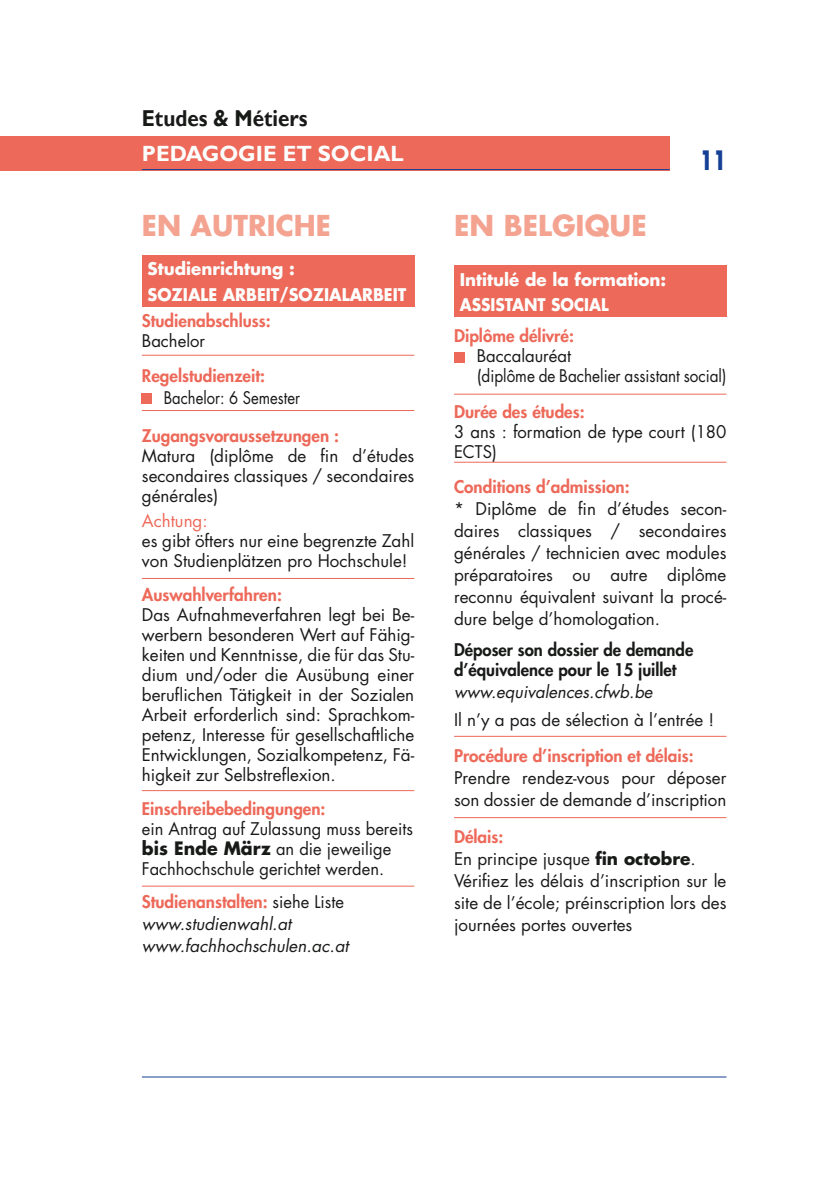
<style>
.page{position:relative;width:840px;height:1191px;background:#fff}
.page>*{position:absolute;margin:0;border:0;box-sizing:border-box;transform-origin:0 0}
.t1{font:700 28px "Futura Std";color:#f4a391}
.t2{font:700 26px "Futura Std";color:#143f94;scale:.75 1}
.t3{font:700 23px "Gill Sans";color:#181a18;scale:.9 1}
.t4{font:700 22px "Gill Sans";color:#fcfefe}
.t5{font:17px/20px "Futura Std";color:#181a18}
.t6{font:800 17px "Futura Std";color:#ed6959}
.t7{font:italic 17px/22px "Futura Std";color:#181a18}
.t8{font:700 17px/25.6px "Futura Std";color:#fcfefe}
.t9{font:800 17px/20px "Futura Std";color:#181a18}
.t10{font:17px "Futura Std";color:#181a18;scale:.87 1}
.t11{font:17px "Futura Std";color:#ed6959}
.s1{font-weight:700;font-size:18px}
.s2{font-weight:800;font-style:normal;color:#ed6959}
.s3{font-style:normal}
.s4{font-weight:800;color:#ed6959}
.s5{font-weight:700}
</style>
<div class="page">
<hr style="left:142px;top:1076px;width:584px;height:1px;background:#143f94">
<div style="left:0;top:136px;width:669px;height:34px;background:#ed6959"></div>
<hr style="left:142px;top:169px;width:527px;height:1px;background:#143f94">
<div style="left:142px;top:255px;width:272px;height:51px;background:#ed6959"></div>
<hr style="left:142px;top:355px;width:272px;height:1px;background:#ed6959">
<hr style="left:142px;top:410px;width:272px;height:1px;background:#ed6959">
<hr style="left:142px;top:578px;width:272px;height:1px;background:#ed6959">
<hr style="left:142px;top:790px;width:272px;height:1px;background:#ed6959">
<hr style="left:142px;top:885px;width:272px;height:1px;background:#ed6959">
<div style="left:142px;top:394px;width:10px;height:10px;background:#ed6959"></div>
<div style="left:454px;top:266px;width:272px;height:51px;background:#ed6959"></div>
<hr style="left:454px;top:736px;width:272px;height:1px;background:#ed6959">
<hr style="left:454px;top:817px;width:272px;height:1px;background:#ed6959">
<hr style="left:454px;top:394px;width:272px;height:1px;background:#ed6959">
<hr style="left:454px;top:462px;width:272px;height:1px;background:#ed6959">
<div style="left:454px;top:352px;width:10px;height:10px;background:#ed6959"></div>
<h3 class="t3" style="left:142px;top:104px;width:185px">Etudes &amp; Métiers</h3>
<p class="t4" style="left:142px;top:140px;width:263px">PEDAGOGIE ET SOCIAL</p>
<h2 class="t2" style="left:699px;top:143px;width:37px">11</h2>
<h1 class="t1" style="left:142px;top:207px;width:190px">EN AUTRICHE</h1>
<p class="t8" style="left:147px;top:255px;width:260px">Studienrichtung :<br>SOZIALE ARBEIT/SOZIALARBEIT</p>
<p class="t6" style="left:142px;top:310px;width:130px">Studienabschluss:</p>
<p class="t5" style="left:142px;top:331px;width:65px">Bachelor</p>
<p class="t6" style="left:142px;top:365px;width:125px">Regelstudienzeit:</p>
<p class="t10" style="left:164px;top:387px;width:158px">Bachelor: 6 Semester</p>
<p class="t6" style="left:142px;top:424px;width:198px">Zugangsvoraussetzungen :</p>
<p class="t5" style="left:142px;top:445px;width:274px;text-align:justify">Matura (diplôme de fin d’études secondaires classiques / secondaires générales)</p>
<p class="t11" style="left:142px;top:510px;width:67px">Achtung:</p>
<p class="t5" style="left:142px;top:531px;width:274px">es gibt öfters nur eine begrenzte Zahl von Studienplätzen pro Hochschule!</p>
<p class="t6" style="left:142px;top:584px;width:141px">Auswahlverfahren:</p>
<p class="t5" style="left:142px;top:605px;width:274px;text-align:justify">Das Aufnahmeverfahren legt bei Be&shy;werbern besonderen Wert auf Fähig&shy;keiten und Kenntnisse, die für das Stu&shy;dium und/oder die Ausübung einer beruflichen Tätigkeit in der Sozialen Arbeit erforderlich sind: Sprachkom&shy;petenz, Interesse für gesellschaftliche Entwicklungen, Sozialkompetenz, Fä&shy;higkeit zur Selbstreflexion.</p>
<p class="t6" style="left:142px;top:798px;width:185px">Einschreibebedingungen:</p>
<p class="t5" style="left:142px;top:819px;width:272px">ein Antrag auf Zulassung muss bereits <span class="s1">bis Ende März</span> an die jeweilige<br>Fachhochschule gerichtet werden.</p>
<p class="t7" style="left:142px;top:891px;width:208px"><span class="s2">Studienanstalten:</span> <span class="s3">siehe Liste </span>www.studienwahl.at www.fachhochschulen.ac.at</p>
<h1 class="t1" style="left:454px;top:207px;width:194px">EN BELGIQUE</h1>
<p class="t8" style="left:459px;top:266px;width:208px">Intitulé de la formation:<br>ASSISTANT SOCIAL</p>
<p class="t6" style="left:454px;top:325px;width:121px">Diplôme délivré:</p>
<p class="t5" style="left:476px;top:346px;width:251px">Baccalauréat<br>(diplôme de Bachelier assistant social)</p>
<p class="t6" style="left:454px;top:401px;width:132px">Durée des études:</p>
<p class="t5" style="left:454px;top:422px;width:274px">3 ans : formation de type court (180<br>ECTS)</p>
<p class="t6" style="left:454px;top:475px;width:177px">Conditions d’admission:</p>
<p class="t5" style="left:454px;top:497px;width:274px;line-height:22px;text-align:justify">* Diplôme de fin d’études secon&shy;daires classiques / secondaires générales / technicien avec modules préparatoires ou autre diplôme reconnu équivalent suivant la procé&shy;dure belge d’homologation.</p>
<p class="t9" style="left:454px;top:640px;width:241px">Déposer son dossier de demande d’équivalence pour le 15 juillet</p>
<p class="t7" style="left:454px;top:681px;width:200px">www.equivalences.cfwb.be</p>
<p class="t5" style="left:454px;top:709px;width:261px">Il n’y a pas de sélection à l’entrée !</p>
<p class="t6" style="left:454px;top:744px;width:241px">Procédure d’inscription et délais:</p>
<p class="t5" style="left:454px;top:766px;width:274px;line-height:22px">Prendre rendez-vous pour déposer son dossier de demande d’inscription</p>
<p class="t5" style="left:454px;top:826px;width:274px;line-height:22px"><span class="s4">Délais:<br></span>En principe jusque <span class="s5">fin octobre</span>.<br>Vérifiez les délais d’inscription sur le site de l’école; préinscription lors des journées portes ouvertes</p>
</div>
